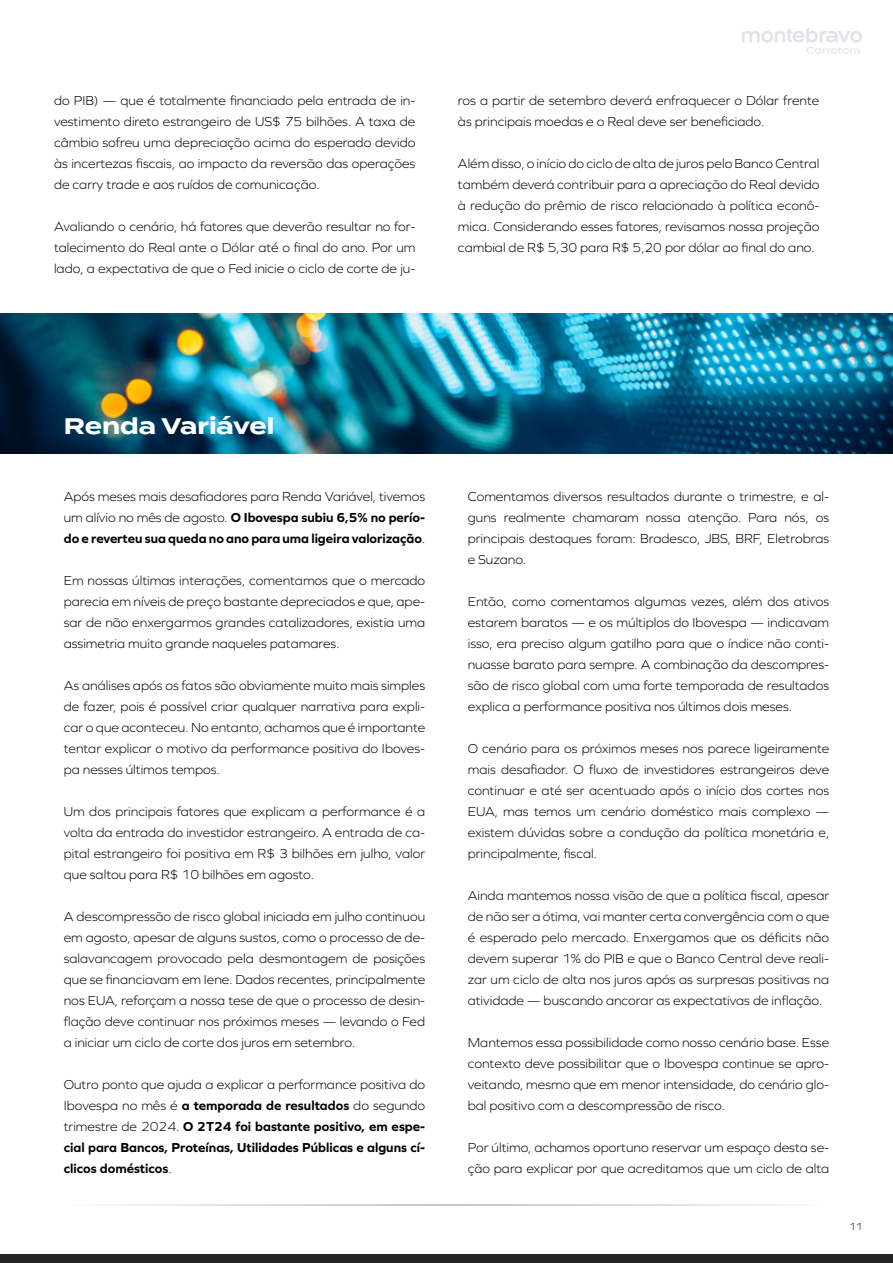
<style>
.page{position:relative;width:893px;height:1263px;background:#fff}
.page>*{position:absolute;margin:0;border:0;box-sizing:border-box;transform-origin:0 0}
.t1{font:700 22.5px "Termina";color:#fff}
.t2{font:300 13.5px/21px "Graphie";color:#000;text-align:justify}
.t3{font:700 13.5px/21px "Graphie";letter-spacing:-.005em;color:#000;text-align:justify}
.t4{font:300 10.5px "Graphie";color:#000}
.s1{font-weight:300}
</style>
<div class="page">
<div style="left:0;top:1255px;width:893px;height:8px;background:#242424"></div>
<svg style="left:742px;top:28px;width:120px;height:26px"></svg>
<img style="left:0;top:313px;width:893px;height:141px">
<p class="t2" style="left:54px;top:89px;width:363px">do PIB) — que é totalmente financiado pela entrada de in&shy;vestimento direto estrangeiro de US$ 75 bilhões. A taxa de câmbio sofreu uma depreciação acima do esperado devido às incertezas fiscais, ao impacto da reversão das operações de carry trade e aos ruídos de comunicação.</p>
<p class="t2" style="left:54px;top:215px;width:363px">Avaliando o cenário, há fatores que deverão resultar no for&shy;talecimento do Real ante o Dólar até o final do ano. Por um lado, a expectativa de que o Fed inicie o ciclo de corte de ju-</p>
<p class="t2" style="left:458px;top:90px;width:363px">ros a partir de setembro deverá enfraquecer o Dólar frente às principais moedas e o Real deve ser beneficiado.</p>
<p class="t2" style="left:458px;top:153px;width:363px">Além disso, o início do ciclo de alta de juros pelo Banco Central também deverá contribuir para a apreciação do Real devido à redução do prêmio de risco relacionado à política econô&shy;mica. Considerando esses fatores, revisamos nossa projeção cambial de R$ 5,30 para R$ 5,20 por dólar ao final do ano.</p>
<h1 class="t1" style="left:64px;top:409px;width:212px">Renda Variável</h1>
<p class="t3" style="left:64px;top:486px;width:363px"><span class="s1">Após meses mais desafiadores para Renda Variável, tivemos um alívio no mês de agosto.</span> O Ibovespa subiu 6,5% no perío&shy;do e reverteu sua queda no ano para uma ligeira valorização<span class="s1">.</span></p>
<p class="t2" style="left:64px;top:570px;width:363px">Em nossas últimas interações, comentamos que o mercado parecia em níveis de preço bastante depreciados e que, ape&shy;sar de não enxergarmos grandes catalizadores, existia uma assimetria muito grande naqueles patamares.</p>
<p class="t2" style="left:64px;top:675px;width:363px">As análises após os fatos são obviamente muito mais simples de fazer, pois é possível criar qualquer narrativa para expli&shy;car o que aconteceu. No entanto, achamos que é importante tentar explicar o motivo da performance positiva do Iboves&shy;pa nesses últimos tempos.</p>
<p class="t2" style="left:64px;top:801px;width:363px">Um dos principais fatores que explicam a performance é a volta da entrada do investidor estrangeiro. A entrada de ca&shy;pital estrangeiro foi positiva em R$ 3 bilhões em julho, valor que saltou para R$ 10 bilhões em agosto.</p>
<p class="t2" style="left:64px;top:906px;width:363px">A descompressão de risco global iniciada em julho continuou em agosto, apesar de alguns sustos, como o processo de de&shy;salavancagem provocado pela desmontagem de posições que se financiavam em Iene. Dados recentes, principalmente nos EUA, reforçam a nossa tese de que o processo de desin&shy;flação deve continuar nos próximos meses — levando o Fed a iniciar um ciclo de corte dos juros em setembro.</p>
<p class="t3" style="left:64px;top:1074px;width:363px"><span class="s1">Outro ponto que ajuda a explicar a performance positiva do Ibovespa no mês é</span> a temporada de resultados <span class="s1">do segundo trimestre de 2024.</span> O 2T24 foi bastante positivo, em espe&shy;cial para Bancos, Proteínas, Utilidades Públicas e alguns cí&shy;clicos domésticos<span class="s1">.</span></p>
<p class="t2" style="left:468px;top:486px;width:363px">Comentamos diversos resultados durante o trimestre, e al&shy;guns realmente chamaram nossa atenção. Para nós, os principais destaques foram: Bradesco, JBS, BRF, Eletrobras e Suzano.</p>
<p class="t2" style="left:468px;top:591px;width:363px">Então, como comentamos algumas vezes, além dos ativos estarem baratos — e os múltiplos do Ibovespa — indicavam isso, era preciso algum gatilho para que o índice não conti&shy;nuasse barato para sempre. A combinação da descompres&shy;são de risco global com uma forte temporada de resultados explica a performance positiva nos últimos dois meses.</p>
<p class="t2" style="left:468px;top:738px;width:363px">O cenário para os próximos meses nos parece ligeiramente mais desafiador. O fluxo de investidores estrangeiros deve continuar e até ser acentuado após o início dos cortes nos EUA, mas temos um cenário doméstico mais complexo — existem dúvidas sobre a condução da política monetária e, principalmente, fiscal.</p>
<p class="t2" style="left:468px;top:885px;width:363px">Ainda mantemos nossa visão de que a política fiscal, apesar de não ser a ótima, vai manter certa convergência com o que é esperado pelo mercado. Enxergamos que os déficits não devem superar 1% do PIB e que o Banco Central deve reali&shy;zar um ciclo de alta nos juros após as surpresas positivas na atividade — buscando ancorar as expectativas de inflação.</p>
<p class="t2" style="left:468px;top:1032px;width:363px">Mantemos essa possibilidade como nosso cenário base. Esse contexto deve possibilitar que o Ibovespa continue se apro&shy;veitando, mesmo que em menor intensidade, do cenário glo&shy;bal positivo com a descompressão de risco.</p>
<p class="t2" style="left:468px;top:1137px;width:363px">Por último, achamos oportuno reservar um espaço desta se&shy;ção para explicar por que acreditamos que um ciclo de alta</p>
<p class="t4" style="left:849px;top:1221px;width:15px">11</p>
</div>
